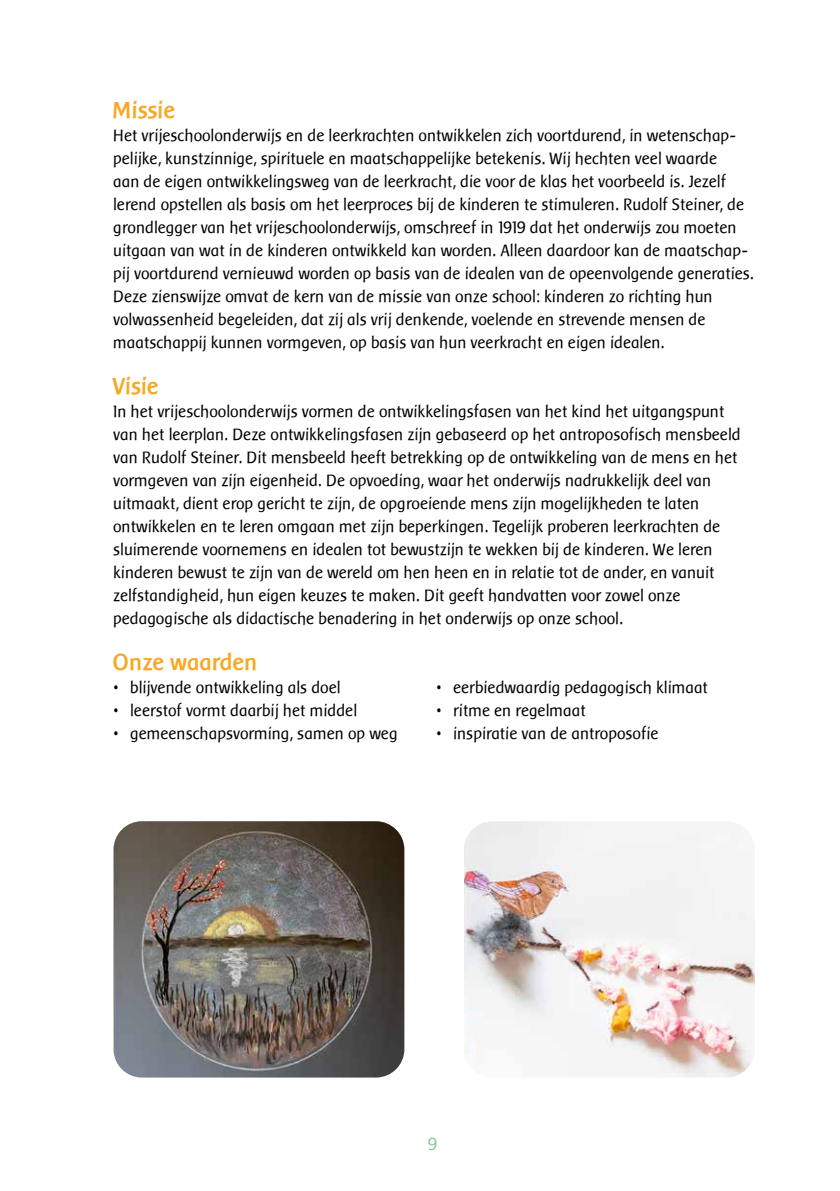
<style>
.page{position:relative;width:840px;height:1191px;background:#fff}
.page>*{position:absolute;margin:0;border:0;box-sizing:border-box;transform-origin:0 0}
.t1{font:700 24px "Baar Sophia";color:#f7a823}
.t2{font:18px "Baar Sophia";color:#8ec89a}
.t3{font:17px/23px "Baar Sophia";color:#000}
</style>
<div class="page">
<img style="left:464px;top:821px;width:290px;height:256px">
<img style="left:113px;top:821px;width:291px;height:256px">
<h1 class="t1" style="left:113px;top:97px;width:64px">Missie</h1>
<p class="t3" style="left:113px;top:124px;width:642px">Het vrijeschoolonderwijs en de leerkrachten ontwikkelen zich voortdurend, in wetenschap&shy;pelijke, kunstzinnige, spirituele en maatschappelijke betekenis. Wij hechten veel waarde<br>aan de eigen ontwikkelingsweg van de leerkracht, die voor de klas het voorbeeld is. Jezelf lerend opstellen als basis om het leerproces bij de kinderen te stimuleren. Rudolf Steiner, de grondlegger van het vrijeschoolonderwijs, omschreef in 1919 dat het onderwijs zou moeten uitgaan van wat in de kinderen ontwikkeld kan worden. Alleen daardoor kan de maatschap&shy;pij voortdurend vernieuwd worden op basis van de idealen van de opeenvolgende generaties.<br>Deze zienswijze omvat de kern van de missie van onze school: kinderen zo richting hun volwassenheid begeleiden, dat zij als vrij denkende, voelende en strevende mensen de maatschappij kunnen vormgeven, op basis van hun veerkracht en eigen idealen.</p>
<h1 class="t1" style="left:113px;top:373px;width:47px">Visie</h1>
<p class="t3" style="left:113px;top:400px;width:628px">In het vrijeschoolonderwijs vormen de ontwikkelingsfasen van het kind het uitgangspunt van het leerplan. Deze ontwikkelingsfasen zijn gebaseerd op het antroposofisch mensbeeld van Rudolf Steiner. Dit mensbeeld heeft betrekking op de ontwikkeling van de mens en het vormgeven van zijn eigenheid. De opvoeding, waar het onderwijs nadrukkelijk deel van uitmaakt, dient erop gericht te zijn, de opgroeiende mens zijn mogelijkheden te laten ontwikkelen en te leren omgaan met zijn beperkingen. Tegelijk proberen leerkrachten de sluimerende voornemens en idealen tot bewustzijn te wekken bij de kinderen. We leren kinderen bewust te zijn van de wereld om hen heen en in relatie tot de ander, en vanuit zelfstandigheid, hun eigen keuzes te maken. Dit geeft handvatten voor zowel onze pedagogische als didactische benadering in het onderwijs op onze school.</p>
<h1 class="t1" style="left:113px;top:649px;width:146px">Onze waarden</h1>
<p class="t3" style="left:113px;top:676px;width:229px">• blijvende ontwikkeling als doel</p>
<p class="t3" style="left:113px;top:699px;width:245px">• leerstof vormt daarbij het middel</p>
<p class="t3" style="left:113px;top:722px;width:286px">• gemeenschapsvorming, samen op weg</p>
<p class="t3" style="left:436px;top:676px;width:273px">• eerbiedwaardig pedagogisch klimaat</p>
<p class="t3" style="left:436px;top:699px;width:151px">• ritme en regelmaat</p>
<p class="t3" style="left:436px;top:722px;width:224px">• inspiratie van de antroposofie</p>
<p class="t2" style="left:428px;top:1134px;width:11px">9</p>
</div>
